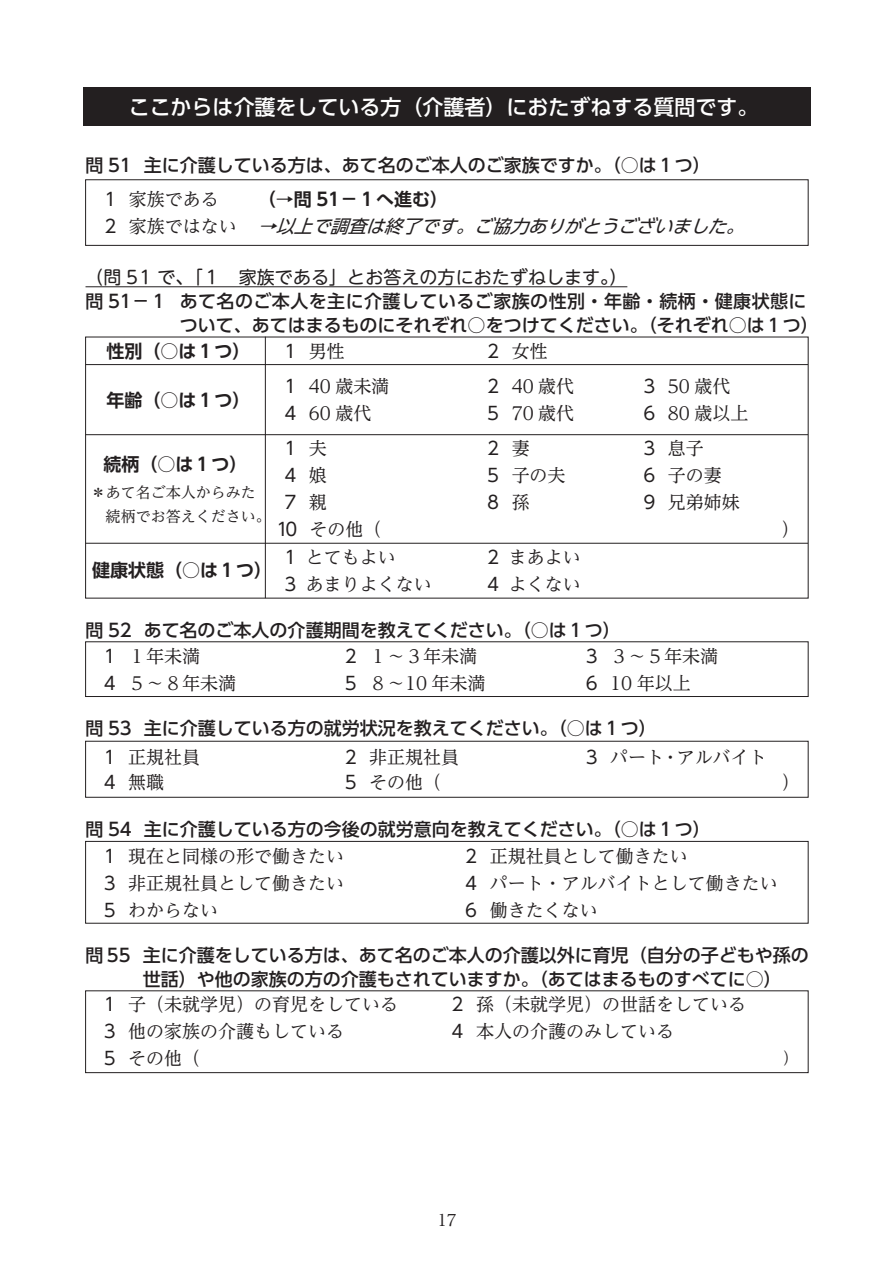
<style>
.page{position:relative;width:893px;height:1263px;background:#fff}
.page>*{position:absolute;margin:0;border:0;box-sizing:border-box;transform-origin:0 0}
.t1{font:500 21px "UD Shin Go Pr 6 N";color:#fff}
.t2{font:18px/27px "UD Reimin Pr 6 N";color:#231f20}
.t3{font:500 18px/24px "UD Shin Go Pr 6 N";color:#231f20}
.t4{font:500 18px/24px "UD Shin Go Pr 6 N";letter-spacing:.025em;color:#231f20}
.t5{font:700 18px "UD Shin Go Pro De";color:#231f20}
.t6{font:italic 18px "UD Shin Go Pr 6 N";color:#231f20}
.t7{font:18px "UD Shin M Go Pr 6 N";letter-spacing:.005em;color:#231f20}
.t8{font:18px/27px "UD Shin Go Pr 6 N";color:#231f20;text-align:justify}
.t9{font:15.75px "UD Reimin Pr 6 N";color:#231f20}
.t10{font:15px/24px "UD Reimin Pr 6 N";color:#231f20}
.s1{font-family:"UD Shin Go Pr 6 N"}
.s2{font-style:normal}
.s3{font-family:"UD Reimin Pr 6 N";font-style:normal}
.s4{font-family:"UD Reimin Pr 6 N"}
</style>
<div class="page">
<div style="left:83px;top:87px;width:728px;height:39px;background:#231f20"></div>
<div style="left:85px;top:179px;width:723px;height:67px;border:1px solid #231f20"></div>
<div style="left:85px;top:641px;width:723px;height:56px;border:1px solid #231f20"></div>
<div style="left:85px;top:741px;width:723px;height:57px;border:1px solid #231f20"></div>
<div style="left:85px;top:841px;width:723px;height:82px;border:1px solid #231f20"></div>
<div style="left:85px;top:990px;width:723px;height:83px;border:1px solid #231f20"></div>
<hr style="left:86px;top:286px;width:541px;height:1px;background:#231f20">
<hr style="left:86px;top:364px;width:722px;height:1px;background:#231f20">
<hr style="left:86px;top:434px;width:722px;height:1px;background:#231f20">
<hr style="left:86px;top:543px;width:722px;height:1px;background:#231f20">
<hr style="left:265px;top:337px;width:1px;height:261px;background:#231f20">
<p class="t1" style="left:129px;top:90px;width:631px">ここからは介護をしている方（介護者）におたずねする質問です。</p>
<p class="t3" style="left:86px;top:153px;width:627px">問 51 主に介護している方は、あて名のご本人のご家族ですか。（○は１つ）</p>
<p class="t2" style="left:102px;top:185px;width:119px"><span class="s1">１</span>家族である</p>
<p class="t5" style="left:258px;top:184px;width:192px">（→問 51－１へ進む）</p>
<p class="t6" style="left:102px;top:211px;width:653px"><span class="s2">２</span><span class="s3">家族ではない</span> →以上で調査は終了です。ご協力ありがとうございました。</p>
<p class="t7" style="left:86px;top:262px;width:543px">（問 51 で、「１ 家族である」とお答えの方におたずねします。）</p>
<p class="t4" style="left:180px;top:288px;width:640px;text-indent:-94px">問 51－１ あて名のご本人を主に介護しているご家族の性別・年齢・続柄・健康状態について、あてはまるものにそれぞれ○をつけてください。（それぞれ○は１つ）</p>
<p class="t5" style="left:107px;top:337px;width:145px">性別（○は１つ）</p>
<p class="t2" style="left:281px;top:338px;width:65px"><span class="s1">１</span>男性</p>
<p class="t2" style="left:484px;top:338px;width:65px"><span class="s1">２</span>女性</p>
<p class="t5" style="left:107px;top:385px;width:145px">年齢（○は１つ）</p>
<p class="t2" style="left:281px;top:372px;width:109px"><span class="s1">１</span> 40 歳未満<br><span class="s1">４</span> 60 歳代</p>
<p class="t2" style="left:484px;top:372px;width:91px"><span class="s1">２</span> 40 歳代<br><span class="s1">５</span> 70 歳代</p>
<p class="t2" style="left:640px;top:372px;width:109px"><span class="s1">３</span> 50 歳代<br><span class="s1">６</span> 80 歳以上</p>
<p class="t5" style="left:104px;top:450px;width:146px">続柄（○は１つ）</p>
<p class="t10" style="left:106px;top:479px;width:167px;text-indent:-15px">＊あて名ご本人からみた続柄でお答えください。</p>
<p class="t8" style="left:281px;top:434px;width:47px">１<span class="s4">夫</span>４<span class="s4">娘</span>７<span class="s4">親</span></p>
<p class="t2" style="left:276px;top:515px;width:107px"><span class="s1">10</span> その他（</p>
<p class="t8" style="left:484px;top:434px;width:47px">２<span class="s4">妻</span></p>
<p class="t2" style="left:484px;top:461px;width:83px"><span class="s1">５</span>子の夫</p>
<p class="t8" style="left:484px;top:488px;width:47px">８<span class="s4">孫</span></p>
<p class="t2" style="left:640px;top:434px;width:101px"><span class="s1">３</span>息子<br><span class="s1">６</span>子の妻<br><span class="s1">９</span>兄弟姉妹</p>
<p class="t2" style="left:781px;top:515px;width:19px">）</p>
<p class="t2" style="left:281px;top:543px;width:152px"><span class="s1">１</span>とてもよい<br><span class="s1">３</span>あまりよくない</p>
<p class="t2" style="left:484px;top:543px;width:98px"><span class="s1">２</span>まあよい<br><span class="s1">４</span>よくない</p>
<p class="t3" style="left:86px;top:617px;width:537px">問 52 あて名のご本人の介護期間を教えてください。（○は１つ）</p>
<p class="t2" style="left:101px;top:642px;width:137px"><span class="s1">１</span>１年未満<br><span class="s1">４</span>５～８年未満</p>
<p class="t2" style="left:342px;top:642px;width:145px"><span class="s1">２</span>１～３年未満<br><span class="s1">５</span>８～10 年未満</p>
<p class="t2" style="left:583px;top:642px;width:137px"><span class="s1">３</span>３～５年未満<br><span class="s1">６</span> 10 年以上</p>
<p class="t3" style="left:86px;top:716px;width:573px">問 53 主に介護している方の就労状況を教えてください。（○は１つ）</p>
<p class="t2" style="left:101px;top:743px;width:101px"><span class="s1">１</span>正規社員</p>
<p class="t2" style="left:342px;top:743px;width:119px"><span class="s1">２</span>非正規社員</p>
<p class="t2" style="left:583px;top:743px;width:186px"><span class="s1">３</span>パート・アルバイト</p>
<p class="t2" style="left:101px;top:768px;width:65px"><span class="s1">４</span>無職</p>
<p class="t3" style="left:86px;top:817px;width:627px">問 54 主に介護している方の今後の就労意向を教えてください。（○は１つ）</p>
<p class="t2" style="left:101px;top:842px;width:245px;text-align:justify"><span class="s1">１</span>現在と同様の形で働きたい<span class="s1">３</span>非正規社員として働きたい<span class="s1">５</span>わからない</p>
<p class="t2" style="left:462px;top:842px;width:317px"><span class="s1">２</span>正規社員として働きたい<br><span class="s1">４</span>パート・アルバイトとして働きたい<br><span class="s1">６</span>働きたくない</p>
<p class="t3" style="left:143px;top:942px;width:667px;text-indent:-57px">問 55 主に介護をしている方は、あて名のご本人の介護以外に育児（自分の子どもや孫の世話）や他の家族の方の介護もされていますか。（あてはまるものすべてに○）</p>
<p class="t2" style="left:101px;top:990px;width:299px"><span class="s1">１</span>子（未就学児）の育児をしている<br><span class="s1">３</span>他の家族の介護もしている<br><span class="s1">５</span>その他（</p>
<p class="t2" style="left:449px;top:990px;width:299px"><span class="s1">２</span>孫（未就学児）の世話をしている<br><span class="s1">４</span>本人の介護のみしている</p>
<p class="t5" style="left:92px;top:556px;width:181px">健康状態（○は１つ）</p>
<p class="t9" style="left:783px;top:1046px;width:17px">）</p>
<p class="t9" style="left:437px;top:1207px;width:21px">17</p>
</div>
